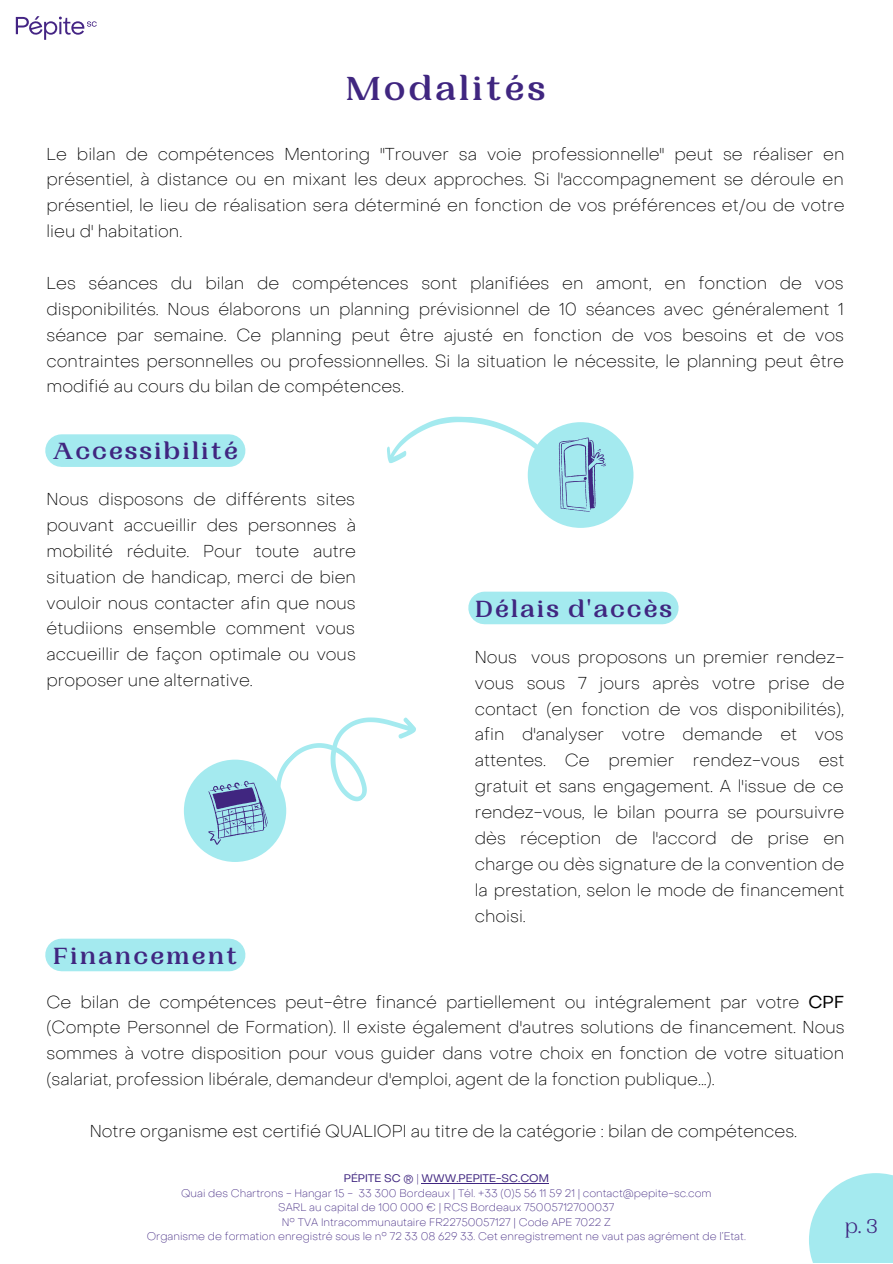
<style>
.page{position:relative;width:893px;height:1264px;background:#fff}
.page>*{position:absolute;margin:0;border:0;box-sizing:border-box;transform-origin:0 0}
.t1{font:700 35.1px "PP Woodland";letter-spacing:.08em;color:#402680}
.t2{font:700 24.6px "PP Woodland";letter-spacing:.08em;color:#402680}
.t3{font:21px "PP Woodland";color:#402680}
.t4{font:100 17.25px/25.8px "Object Sans";color:#000;text-align:justify}
.t5{font:100 10.95px/14.5px "Object Sans";color:#402680;text-align:center}
.s1{font-weight:400}
</style>
<div class="page">
<div style="left:61px;top:938px;width:168px;height:33px;background:#a4eaef"></div>
<div style="left:484px;top:591px;width:178px;height:33px;background:#a4eaef"></div>
<div style="left:61px;top:434px;width:168px;height:33px;background:#a4eaef"></div>
<div style="left:184px;top:759px;width:102px;height:103px;background:#a4eaef;border-radius:50%"></div>
<hr style="left:421px;top:1182px;width:128px;height:1px;background:#402680">
<svg style="left:809px;top:1173px;width:83px;height:89px;background:#b0ecf1"></svg>
<div style="left:527px;top:422px;width:106px;height:106px;background:#a4eaef;border-radius:50%"></div>
<svg style="left:387px;top:416px;width:164px;height:53px"></svg>
<svg style="left:16px;top:16px;width:81px;height:24px"></svg>
<svg style="left:559px;top:437px;width:47px;height:75px"></svg>
<svg style="left:208px;top:717px;width:208px;height:129px"></svg>
<h1 class="t1" style="left:346px;top:68px;width:201px">Modalités</h1>
<p class="t4" style="left:47px;top:142px;width:799px">Le bilan de compétences Mentoring "Trouver sa voie professionnelle" peut se réaliser en présentiel, à distance ou en mixant les deux approches. Si l'accompagnement se déroule en présentiel, le lieu de réalisation sera déterminé en fonction de vos préférences et/ou de votre lieu d' habitation.</p>
<p class="t4" style="left:47px;top:272px;width:799px">Les séances du bilan de compétences sont planifiées en amont, en fonction de vos disponibilités. Nous élaborons un planning prévisionnel de 10 séances avec généralement 1 séance par semaine. Ce planning peut être ajusté en fonction de vos besoins et de vos contraintes personnelles ou professionnelles. Si la situation le nécessite, le planning peut être modifié au cours du bilan de compétences.</p>
<h2 class="t2" style="left:53px;top:436px;width:186px">Accessibilité</h2>
<p class="t4" style="left:47px;top:488px;width:311px">Nous disposons de différents sites pouvant accueillir des personnes à mobilité réduite. Pour toute autre situation de handicap, merci de bien vouloir nous contacter afin que nous étudiions ensemble comment vous accueillir de façon optimale ou vous proposer une alternative.</p>
<h2 class="t2" style="left:53px;top:941px;width:186px">Financement</h2>
<h2 class="t2" style="left:475px;top:594px;width:198px">Délais d'accès</h2>
<p class="t4" style="left:475px;top:645px;width:371px">Nous vous proposons un premier rendez&shy;vous sous 7 jours après votre prise de contact (en fonction de vos disponibilités), afin d'analyser votre demande et vos attentes. Ce premier rendez-vous est gratuit et sans engagement. A l'issue de ce rendez-vous, le bilan pourra se poursuivre dès réception de l'accord de prise en charge ou dès signature de la convention de la prestation, selon le mode de financement choisi.</p>
<p class="t4" style="left:47px;top:990px;width:799px">Ce bilan de compétences peut-être financé partiellement ou intégralement par votre <span class="s1">CPF </span>(Compte Personnel de Formation). Il existe également d'autres solutions de financement. Nous sommes à votre disposition pour vous guider dans votre choix en fonction de votre situation (salariat, profession libérale, demandeur d'emploi, agent de la fonction publique...).</p>
<p class="t4" style="left:90px;top:1119px;width:709px">Notre organisme est certifié QUALIOPI au titre de la catégorie : bilan de compétences.</p>
<p class="t5" style="left:147px;top:1171px;width:600px"><span class="s1">PÉPITE SC ®</span> | <span class="s1">WWW.PEPITE-SC.COM<br></span>Quai des Chartrons - Hangar 15 - 33 300 Bordeaux | Tél. +33 (0)5 56 11 59 21 | contact@pepite-sc.com<br>SARL au capital de 100 000 € | RCS Bordeaux 75005712700037<br>N° TVA Intracommunautaire FR22750057127 | Code APE 7022 Z<br>Organisme de formation enregistré sous le n° 72 33 08 629 33. Cet enregistrement ne vaut pas agrément de l’Etat.</p>
<p class="t3" style="left:844px;top:1214px;width:34px">p. 3</p>
</div>
